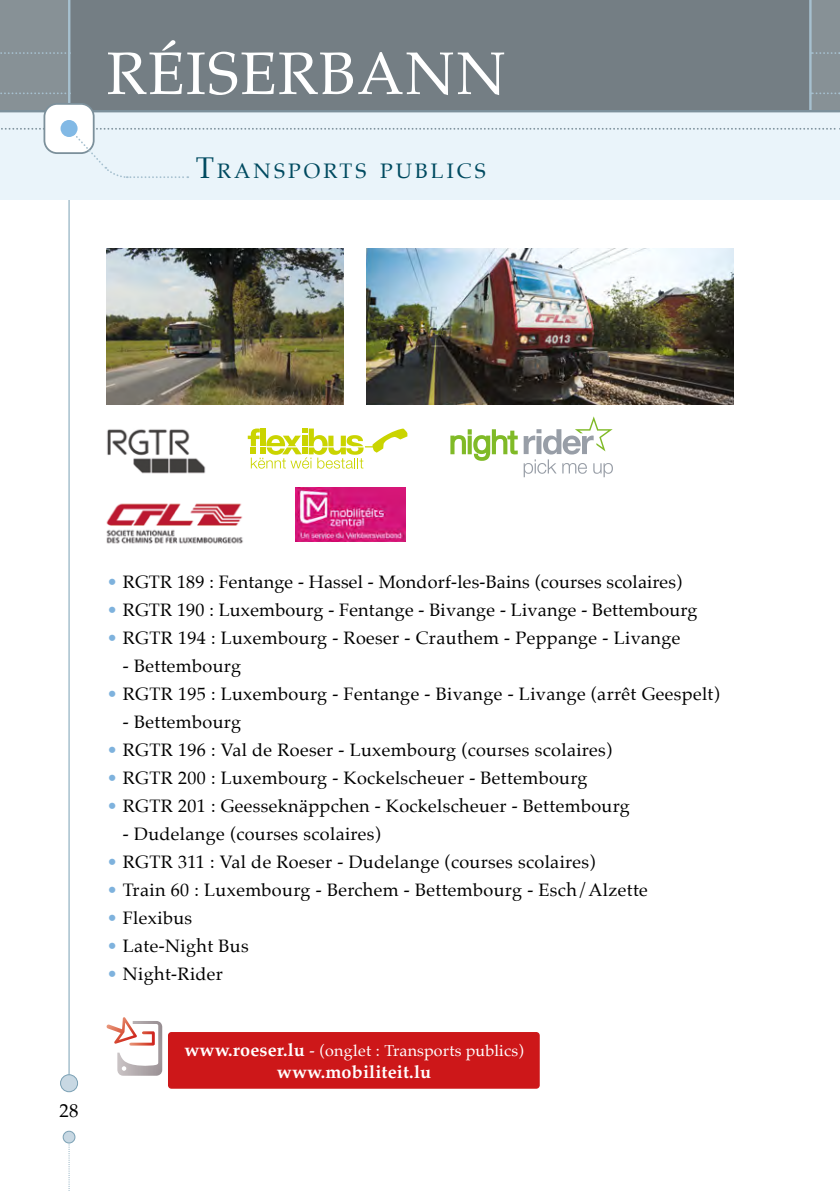
<style>
.page{position:relative;width:840px;height:1191px;background:#fff}
.page>*{position:absolute;margin:0;border:0;box-sizing:border-box;transform-origin:0 0}
.t1{font:60px "Palatino";letter-spacing:.02em;color:#fff}
.t2{font:21px "Palatino";letter-spacing:.145em;color:#004a60}
.t3{font:18.8px "Palatino";color:#000}
.t4{font:18px "Palatino";letter-spacing:.02em;color:#000}
.t5{font:700 18px "Palatino";letter-spacing:.01em;color:#fff}
.t6{font:16px "Palatino";letter-spacing:.01em;color:#fff}
.s1{font-size:30px}
.s2{color:#7eb2dd}
.s3{font-weight:700;font-size:18px}
</style>
<div class="page">
<hr style="left:68px;top:179px;width:1px;height:902px;background:#7aa0b4">
<div style="left:0;top:0;width:839px;height:200px;background:#eaf4fa"></div>
<div style="left:0;top:0;width:839px;height:111px;background:#747e84"></div>
<div style="left:0;top:0;width:68px;height:111px;background:#879196"></div>
<div style="left:809px;top:0;width:30px;height:111px;background:#879196"></div>
<svg style="left:0;top:52px;width:66px;height:2px"></svg>
<svg style="left:811px;top:52px;width:28px;height:2px"></svg>
<svg style="left:0;top:92px;width:67px;height:2px"></svg>
<svg style="left:811px;top:92px;width:28px;height:2px"></svg>
<hr style="left:68px;top:0;width:2px;height:104px;background:#a6c0cf">
<hr style="left:808px;top:0;width:3px;height:111px;background:#a6c0cf">
<svg style="left:68px;top:1143px;width:2px;height:48px"></svg>
<hr style="left:0;top:110px;width:839px;height:2px;background:#7c909b">
<div style="left:44px;top:104px;width:50px;height:49px;background:#fff;border-radius:13px"></div>
<div style="left:43px;top:103px;width:51px;height:51px;border:2px solid #7c909b;border-radius:13px"></div>
<svg style="left:1px;top:128px;width:839px;height:51px"></svg>
<div style="left:60px;top:120px;width:17px;height:17px;background:#82b9e5;border-radius:50%"></div>
<div style="left:63px;top:1131px;width:12px;height:12px;background:#c8d8e3;border-radius:50%"></div>
<div style="left:63px;top:1130px;width:12px;height:13px;border:1px solid #7aa0b4;border-radius:50%"></div>
<div style="left:60px;top:1074px;width:17px;height:17px;background:#c8d8e3;border-radius:50%"></div>
<div style="left:60px;top:1074px;width:18px;height:18px;border:1px solid #7aa0b4;border-radius:50%"></div>
<img style="left:106px;top:503px;width:137px;height:41px">
<img style="left:295px;top:488px;width:110px;height:54px">
<img style="left:107px;top:429px;width:99px;height:45px">
<svg style="left:247px;top:428px;width:160px;height:40px"></svg>
<svg style="left:450px;top:429px;width:67px;height:32px"></svg>
<svg style="left:523px;top:416px;width:89px;height:61px"></svg>
<img style="left:107px;top:248px;width:236px;height:157px">
<img style="left:366px;top:248px;width:366px;height:157px">
<img style="left:121px;top:1026px;width:82px;height:63px">
<svg style="left:106px;top:1017px;width:56px;height:58px"></svg>
<div style="left:169px;top:1032px;width:369px;height:56px;background:#cd1719;border-radius:3px"></div>
<div style="left:168px;top:1032px;width:371px;height:56px;border:1px solid #cd1719;border-radius:3px"></div>
<h1 class="t1" style="left:107px;top:24px;width:401px">RÉISERBANN</h1>
<p class="t2" style="left:196px;top:153px;width:291px"><span class="s1">T</span>RANSPORTS PUBLICS</p>
<p class="t3" style="left:60px;top:1094px;width:20px">28</p>
<p class="t4" style="left:107px;top:566px;width:576px"><span class="s2">•</span> RGTR 189 : Fentange - Hassel - Mondorf-les-Bains (courses scolaires)</p>
<p class="t4" style="left:107px;top:594px;width:592px"><span class="s2">•</span> RGTR 190 : Luxembourg - Fentange - Bivange - Livange - Bettembourg</p>
<p class="t4" style="left:107px;top:623px;width:575px"><span class="s2">•</span> RGTR 194 : Luxembourg - Roeser - Crauthem - Peppange - Livange</p>
<p class="t4" style="left:123px;top:651px;width:120px">- Bettembourg</p>
<p class="t4" style="left:107px;top:679px;width:614px"><span class="s2">•</span> RGTR 195 : Luxembourg - Fentange - Bivange - Livange (arrêt Geespelt)</p>
<p class="t4" style="left:123px;top:707px;width:120px">- Bettembourg</p>
<p class="t4" style="left:107px;top:735px;width:506px"><span class="s2">•</span> RGTR 196 : Val de Roeser - Luxembourg (courses scolaires)</p>
<p class="t4" style="left:107px;top:763px;width:482px"><span class="s2">•</span> RGTR 200 : Luxembourg - Kockelscheuer - Bettembourg</p>
<p class="t4" style="left:107px;top:791px;width:524px"><span class="s2">•</span> RGTR 201 : Geesseknäppchen - Kockelscheuer - Bettembourg</p>
<p class="t4" style="left:123px;top:819px;width:259px">- Dudelange (courses scolaires)</p>
<p class="t4" style="left:107px;top:847px;width:490px"><span class="s2">•</span> RGTR 311 : Val de Roeser - Dudelange (courses scolaires)</p>
<p class="t4" style="left:107px;top:875px;width:542px"><span class="s2">•</span> Train 60 : Luxembourg - Berchem - Bettembourg - Esch/Alzette</p>
<p class="t4" style="left:107px;top:903px;width:87px"><span class="s2">•</span> Flexibus</p>
<p class="t4" style="left:107px;top:931px;width:143px"><span class="s2">•</span> Late-Night Bus</p>
<p class="t4" style="left:107px;top:959px;width:118px"><span class="s2">•</span> Night-Rider</p>
<p class="t6" style="left:184px;top:1037px;width:340px"><span class="s3">www.roeser.lu</span> - (onglet : Transports publics)</p>
<p class="t5" style="left:277px;top:1056px;width:156px">www.mobiliteit.lu</p>
</div>
